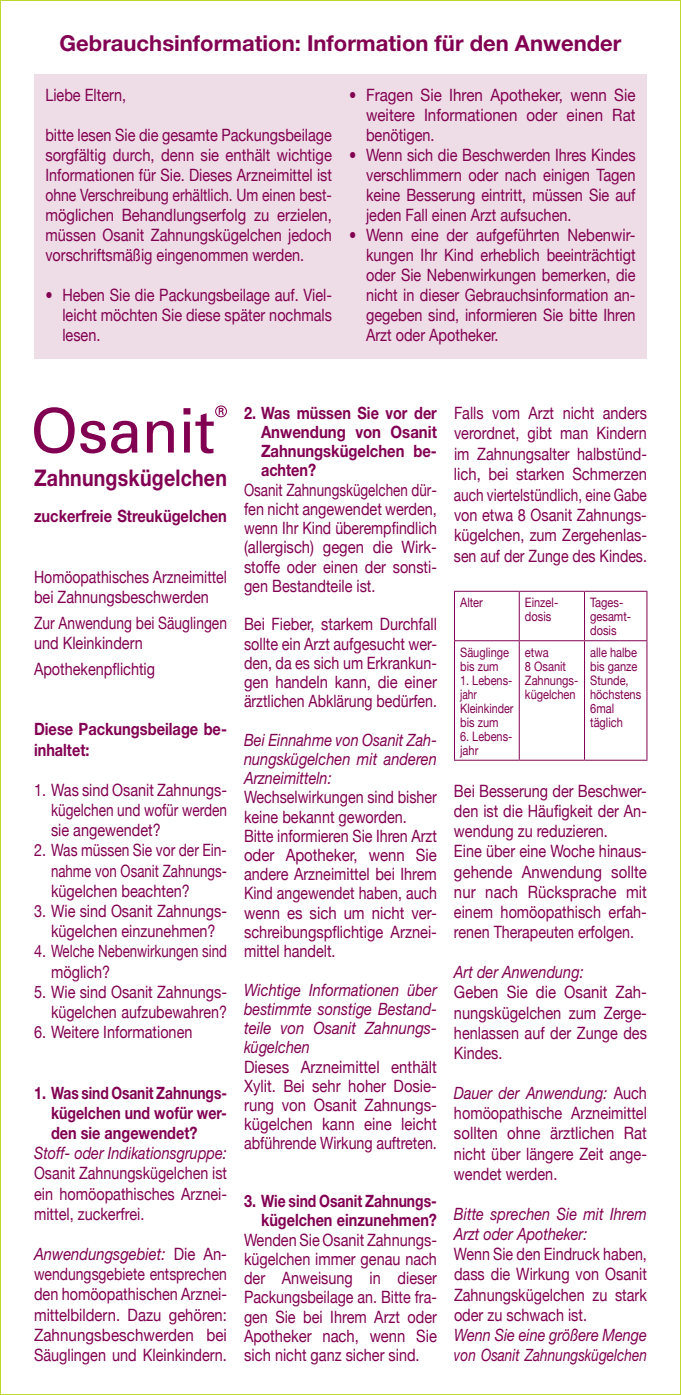
<style>
.page{position:relative;width:681px;height:1395px;background:#fff}
.page>*{position:absolute;margin:0;border:0;box-sizing:border-box;transform-origin:0 0}
.t1{font:700 23px "Helvetica Neue";letter-spacing:.01em;color:#820052;scale:.85 1}
.t2{font:700 22px "Helvetica Neue";color:#820052}
.t3{font:17px/20.2px "Helvetica Neue";color:#820052;text-align:justify;scale:.85 1}
.t4{font:17px/19.2px "Helvetica Neue";color:#820052;text-align:justify;scale:.84 1}
.t5{font:italic 17px/19.2px "Helvetica Neue";color:#820052;scale:.85 1}
.t6{font:17px/19.2px "Helvetica Neue";color:#820052;text-align:justify;scale:.88 1}
.t7{font:700 17px/19.2px "Helvetica Neue";color:#820052;text-align:justify;scale:.85 1}
.t8{font:17px/20.2px "Helvetica Neue";color:#820052;text-align:justify;scale:.87 1}
.t9{font:17px/19.2px "Helvetica Neue";color:#820052;text-align:justify;scale:.79 1}
.t10{font:italic 17px/19.2px "Helvetica Neue";color:#820052;text-align:justify;scale:.86 1}
.t11{font:700 17px/20.2px "Helvetica Neue";color:#820052;scale:.86 1}
.t12{font:17px/20.2px "Helvetica Neue";color:#820052;scale:.83 1}
.t13{font:17px/20.2px "Helvetica Neue";color:#820052;scale:.81 1}
.t14{font:13px/14px "Helvetica Neue";color:#820052;scale:.85 1}
.t15{font:13px/14px "Helvetica Neue";color:#820052;scale:.84 1}
.s1{font-style:italic}
</style>
<div class="page">
<svg style="left:34px;top:407px;width:103px;height:46px"></svg>
<svg style="left:147px;top:421px;width:27px;height:31px"></svg>
<svg style="left:183px;top:405px;width:44px;height:48px"></svg>
<hr style="left:454px;top:591px;width:65px;height:1px;background:#820052">
<hr style="left:454px;top:592px;width:1px;height:48px;background:#820052">
<hr style="left:519px;top:591px;width:65px;height:1px;background:#820052">
<hr style="left:518px;top:592px;width:1px;height:48px;background:#820052">
<hr style="left:584px;top:591px;width:63px;height:1px;background:#820052">
<hr style="left:583px;top:592px;width:1px;height:48px;background:#820052">
<hr style="left:646px;top:592px;width:1px;height:48px;background:#820052">
<hr style="left:454px;top:640px;width:65px;height:1px;background:#820052">
<hr style="left:454px;top:641px;width:1px;height:119px;background:#820052">
<hr style="left:519px;top:640px;width:65px;height:1px;background:#820052">
<hr style="left:518px;top:641px;width:1px;height:119px;background:#820052">
<hr style="left:584px;top:640px;width:63px;height:1px;background:#820052">
<hr style="left:583px;top:641px;width:1px;height:119px;background:#820052">
<hr style="left:646px;top:641px;width:1px;height:119px;background:#820052">
<hr style="left:454px;top:760px;width:65px;height:1px;background:#820052">
<hr style="left:519px;top:760px;width:65px;height:1px;background:#820052">
<hr style="left:584px;top:760px;width:63px;height:1px;background:#820052">
<div style="left:34px;top:74px;width:612px;height:284px;background:#eedde6"></div>
<p class="t2" style="left:60px;top:30px;width:563px">Gebrauchsinformation: Information für den Anwender</p>
<p class="t3" style="left:45px;top:85px;width:97px">Liebe Eltern,</p>
<p class="t3" style="left:45px;top:125px;width:338px">bitte lesen Sie die gesamte Packungsbeilage sorgfältig durch, denn sie enthält wichtige Informationen für Sie. Dieses Arzneimittel ist ohne Verschreibung erhältlich. Um einen best&shy;möglichen Behandlungserfolg zu erzielen, müssen Osanit Zahnungskügelchen jedoch vorschriftsmäßig eingenommen werden.</p>
<p class="t3" style="left:62px;top:285px;width:318px;text-indent:-17px">• Heben Sie die Packungsbeilage auf. Viel&shy;leicht möchten Sie diese später nochmals lesen.</p>
<p class="t3" style="left:366px;top:85px;width:318px;text-indent:-17px">• Fragen Sie Ihren Apotheker, wenn Sie weitere Informationen oder einen Rat benötigen.</p>
<p class="t3" style="left:366px;top:145px;width:318px;text-indent:-17px">• Wenn sich die Beschwerden Ihres Kindes verschlimmern oder nach einigen Tagen keine Besserung eintritt, müssen Sie auf jeden Fall einen Arzt aufsuchen.</p>
<p class="t3" style="left:366px;top:225px;width:318px;text-indent:-17px">• Wenn eine der aufgeführten Nebenwir&shy;kungen Ihr Kind erheblich beeinträchtigt oder Sie Nebenwirkungen bemerken, die nicht in dieser Gebrauchsinformation an&shy;gegeben sind, informieren Sie bitte Ihren Arzt oder Apotheker.</p>
<h1 class="t1" style="left:34px;top:464px;width:228px">Zahnungskügelchen</h1>
<p class="t11" style="left:34px;top:506px;width:226px">zuckerfreie Streukügelchen</p>
<p class="t12" style="left:34px;top:566px;width:234px">Homöopathisches Arzneimittel bei Zahnungsbeschwerden</p>
<p class="t13" style="left:34px;top:612px;width:239px">Zur Anwendung bei Säuglingen und Kleinkindern</p>
<p class="t3" style="left:34px;top:658px;width:144px">Apothekenpflichtig</p>
<p class="t11" style="left:34px;top:719px;width:226px">Diese Packungsbeilage be&shy;inhaltet:</p>
<p class="t3" style="left:51px;top:779px;width:208px;text-indent:-17px">1. Was sind Osanit Zahnungs&shy;kügelchen und wofür werden sie angewendet?</p>
<p class="t3" style="left:51px;top:840px;width:208px;text-indent:-17px">2. Was müssen Sie vor der Ein&shy;nahme von Osanit Zahnungs&shy;kügelchen beachten?</p>
<p class="t3" style="left:34px;top:900px;width:228px;text-align:center">3. Wie sind Osanit Zahnungs&shy;kügelchen einzunehmen?</p>
<p class="t3" style="left:51px;top:941px;width:208px;text-indent:-17px">4. Welche Nebenwirkungen sind möglich?</p>
<p class="t3" style="left:34px;top:981px;width:228px;text-align:right">5. Wie sind Osanit Zahnungs&shy;kügelchen aufzubewahren?</p>
<p class="t3" style="left:34px;top:1021px;width:188px">6. Weitere Informationen</p>
<p class="t7" style="left:51px;top:1082px;width:208px;line-height:20.2px;text-indent:-17px">1. Was sind Osanit Zahnungs&shy;kügelchen und wofür wer&shy;den sie angewendet?</p>
<p class="t5" style="left:34px;top:1143px;width:228px">Stoff- oder Indikationsgruppe:</p>
<p class="t4" style="left:34px;top:1163px;width:231px;line-height:20.2px">Osanit Zahnungskügelchen ist ein homöopathisches Arznei&shy;mittel, zuckerfrei.</p>
<p class="t8" style="left:34px;top:1243px;width:223px"><span class="s1">Anwendungsgebiet:</span> Die An&shy;wendungsgebiete entsprechen den homöopathischen Arznei&shy;mittelbildern. Dazu gehören:<br>Zahnungsbeschwerden bei Säuglingen und Kleinkindern.</p>
<p class="t7" style="left:261px;top:403px;width:208px;text-indent:-17px">2. Was müssen Sie vor der Anwendung von Osanit Zahnungskügelchen be&shy;achten?</p>
<p class="t9" style="left:244px;top:480px;width:246px">Osanit Zahnungskügelchen dür&shy;fen nicht angewendet werden, wenn Ihr Kind überempfindlich (allergisch) gegen die Wirk&shy;stoffe oder einen der sonsti&shy;gen Bestandteile ist.</p>
<p class="t3" style="left:244px;top:614px;width:228px;line-height:19.2px">Bei Fieber, starkem Durchfall sollte ein Arzt aufgesucht wer&shy;den, da es sich um Erkrankun&shy;gen handeln kann, die einer ärztlichen Abklärung bedürfen.</p>
<p class="t5" style="left:244px;top:730px;width:228px;text-align:justify">Bei Einnahme von Osanit Zah&shy;nungskügelchen mit anderen Arzneimitteln:</p>
<p class="t4" style="left:244px;top:787px;width:231px;text-align:left">Wechselwirkungen sind bisher keine bekannt geworden.<br>Bitte informieren Sie Ihren Arzt oder Apotheker, wenn Sie andere Arzneimittel bei Ihrem<br>Kind angewendet haben, auch wenn es sich um nicht ver&shy;schreibungspflichtige Arznei&shy;mittel handelt.</p>
<p class="t10" style="left:244px;top:979px;width:226px">Wichtige Informationen über bestimmte sonstige Bestand&shy;teile von Osanit Zahnungs&shy;kügelchen</p>
<p class="t6" style="left:244px;top:1056px;width:221px">Dieses Arzneimittel enthält Xylit. Bei sehr hoher Dosie&shy;rung von Osanit Zahnungs&shy;kügelchen kann eine leicht abführende Wirkung auftreten.</p>
<p class="t7" style="left:244px;top:1191px;width:228px;text-align:right">3. Wie sind Osanit Zahnungs&shy;kügelchen einzunehmen?</p>
<p class="t3" style="left:244px;top:1229px;width:228px;line-height:19.2px">Wenden Sie Osanit Zahnungs&shy;kügelchen immer genau nach der Anweisung in dieser Packungsbeilage an. Bitte fra&shy;gen Sie bei Ihrem Arzt oder Apotheker nach, wenn Sie sich nicht ganz sicher sind.</p>
<p class="t3" style="left:454px;top:402px;width:228px">Falls vom Arzt nicht anders verordnet, gibt man Kindern im Zahnungsalter halbstünd&shy;lich, bei starken Schmerzen auch viertelstündlich, eine Gabe von etwa 8 Osanit Zahnungs&shy;kügelchen, zum Zergehenlas&shy;sen auf der Zunge des Kindes.</p>
<p class="t14" style="left:460px;top:595px;width:28px">Alter</p>
<p class="t14" style="left:524px;top:595px;width:41px">Einzel&shy;dosis</p>
<p class="t14" style="left:590px;top:595px;width:50px">Tages&shy;gesamt&shy;dosis</p>
<p class="t14" style="left:460px;top:645px;width:59px">Säuglinge bis zum</p>
<p class="t15" style="left:460px;top:673px;width:65px">1. Lebens&shy;jahr<br>Kleinkinder bis zum</p>
<p class="t15" style="left:460px;top:729px;width:62px">6. Lebens&shy;jahr</p>
<p class="t14" style="left:524px;top:645px;width:64px">etwa<br>8 Osanit<br>Zahnungs&shy;kügelchen</p>
<p class="t14" style="left:590px;top:645px;width:61px">alle halbe bis ganze<br>Stunde, höchstens<br>6mal täglich</p>
<p class="t3" style="left:454px;top:780px;width:228px;text-align:left">Bei Besserung der Beschwer&shy;den ist die Häufigkeit der An&shy;wendung zu reduzieren.<br>Eine über eine Woche hinaus&shy;gehende Anwendung sollte nur nach Rücksprache mit einem homöopathisch erfah&shy;renen Therapeuten erfolgen.</p>
<p class="t5" style="left:454px;top:962px;width:154px">Art der Anwendung:</p>
<p class="t6" style="left:454px;top:982px;width:221px;line-height:20.2px">Geben Sie die Osanit Zah&shy;nungskügelchen zum Zerge&shy;henlassen auf der Zunge des Kindes.</p>
<p class="t3" style="left:454px;top:1082px;width:228px"><span class="s1">Dauer der Anwendung:</span> Auch homöopathische Arzneimittel sollten ohne ärztlichen Rat nicht über längere Zeit ange&shy;wendet werden.</p>
<p class="t5" style="left:454px;top:1203px;width:228px;line-height:20.2px">Bitte sprechen Sie mit Ihrem<br>Arzt oder Apotheker:</p>
<p class="t4" style="left:454px;top:1244px;width:231px;line-height:20.2px">Wenn Sie den Eindruck haben, dass die Wirkung von Osanit Zahnungskügelchen zu stark oder zu schwach ist.</p>
<p class="t5" style="left:454px;top:1324px;width:228px;line-height:20.2px">Wenn Sie eine größere Menge von Osanit Zahnungskügelchen</p>
</div>
